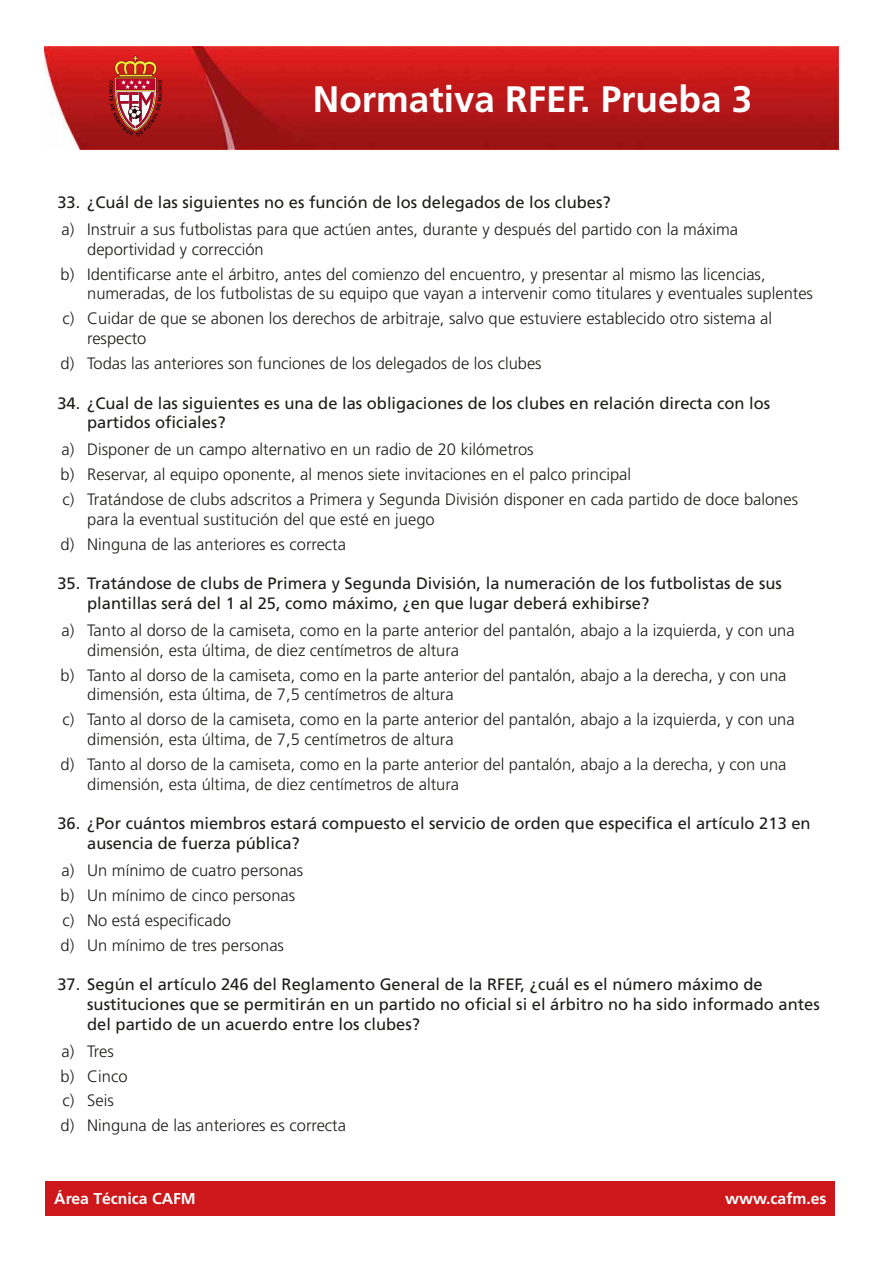
<style>
.page{position:relative;width:893px;height:1263px;background:#fff}
.page>*{position:absolute;margin:0;border:0;box-sizing:border-box;transform-origin:0 0}
.t1{font:700 36.9px "Frutiger";color:#fff}
.t2{font:300 16.5px/24.8px "Frutiger";color:#1d1d1b}
.t3{font:16.5px/19.8px "Frutiger";color:#1d1d1b}
.t4{font:700 15.75px "Frutiger";color:#fff}
</style>
<div class="page">
<img style="left:44px;top:46px;width:795px;height:103px">
<div style="left:46px;top:1181px;width:789px;height:34px;background:#cd171a"></div>
<svg style="left:109px;top:56px;width:53px;height:81px;background:#b5463c"></svg>
<h1 class="t1" style="left:313px;top:78px;width:441px">Normativa RFEF. Prueba 3</h1>
<p class="t3" style="left:57px;top:192px;width:555px">33. ¿Cuál de las siguientes no es función de los delegados de los clubes?</p>
<p class="t2" style="left:87px;top:220px;width:652px;line-height:19.8px;text-indent:-26px">a) Instruir a sus futbolistas para que actúen antes, durante y después del partido con la máxima deportividad y corrección</p>
<p class="t2" style="left:87px;top:264px;width:727px;line-height:19.8px;text-indent:-27px">b) Identificarse ante el árbitro, antes del comienzo del encuentro, y presentar al mismo las licencias, numeradas, de los futbolistas de su equipo que vayan a intervenir como titulares y eventuales suplentes</p>
<p class="t2" style="left:87px;top:309px;width:686px;line-height:19.8px;text-indent:-25px">c) Cuidar de que se abonen los derechos de arbitraje, salvo que estuviere establecido otro sistema al respecto</p>
<p class="t2" style="left:61px;top:351px;width:483px">d) Todas las anteriores son funciones de los delegados de los clubes</p>
<p class="t3" style="left:87px;top:393px;width:685px;text-indent:-30px">34. ¿Cual de las siguientes es una de las obligaciones de los clubes en relación directa con los partidos oficiales?</p>
<p class="t2" style="left:61px;top:437px;width:739px">a) Disponer de un campo alternativo en un radio de 20 kilómetros<br>b) Reservar, al equipo oponente, al menos siete invitaciones en el palco principal<br>c) Tratándose de clubs adscritos a Primera y Segunda División disponer en cada partido de doce balones</p>
<p class="t2" style="left:61px;top:507px;width:376px;text-indent:27px">para la eventual sustitución del que esté en juego d) Ninguna de las anteriores es correcta</p>
<p class="t3" style="left:87px;top:574px;width:696px;text-indent:-30px">35. Tratándose de clubs de Primera y Segunda División, la numeración de los futbolistas de sus plantillas será del 1 al 25, como máximo, ¿en que lugar deberá exhibirse?</p>
<p class="t2" style="left:87px;top:621px;width:709px;line-height:19.8px;text-indent:-26px">a) Tanto al dorso de la camiseta, como en la parte anterior del pantalón, abajo a la izquierda, y con una dimensión, esta última, de diez centímetros de altura</p>
<p class="t2" style="left:87px;top:665px;width:701px;line-height:19.8px;text-indent:-27px">b) Tanto al dorso de la camiseta, como en la parte anterior del pantalón, abajo a la derecha, y con una dimensión, esta última, de 7,5 centímetros de altura</p>
<p class="t2" style="left:87px;top:710px;width:709px;line-height:19.8px;text-indent:-25px">c) Tanto al dorso de la camiseta, como en la parte anterior del pantalón, abajo a la izquierda, y con una dimensión, esta última, de 7,5 centímetros de altura</p>
<p class="t2" style="left:87px;top:754px;width:701px;line-height:19.8px;text-indent:-27px">d) Tanto al dorso de la camiseta, como en la parte anterior del pantalón, abajo a la derecha, y con una dimensión, esta última, de diez centímetros de altura</p>
<p class="t3" style="left:87px;top:814px;width:725px;text-indent:-30px">36. ¿Por cuántos miembros estará compuesto el servicio de orden que especifica el artículo 213 en ausencia de fuerza pública?</p>
<p class="t2" style="left:61px;top:858px;width:244px">a) Un mínimo de cuatro personas b) Un mínimo de cinco personas c) No está especificado<br>d) Un mínimo de tres personas</p>
<p class="t3" style="left:87px;top:975px;width:734px;text-indent:-30px">37. Según el artículo 246 del Reglamento General de la RFEF, ¿cuál es el número máximo de sustituciones que se permitirán en un partido no oficial si el árbitro no ha sido informado antes del partido de un acuerdo entre los clubes?</p>
<p class="t2" style="left:61px;top:1039px;width:287px">a) Tres<br>b) Cinco<br>c) Seis<br>d) Ninguna de las anteriores es correcta</p>
<p class="t4" style="left:54px;top:1189px;width:143px">Área Técnica CAFM</p>
<p class="t4" style="left:725px;top:1189px;width:103px">www.cafm.es</p>
</div>
